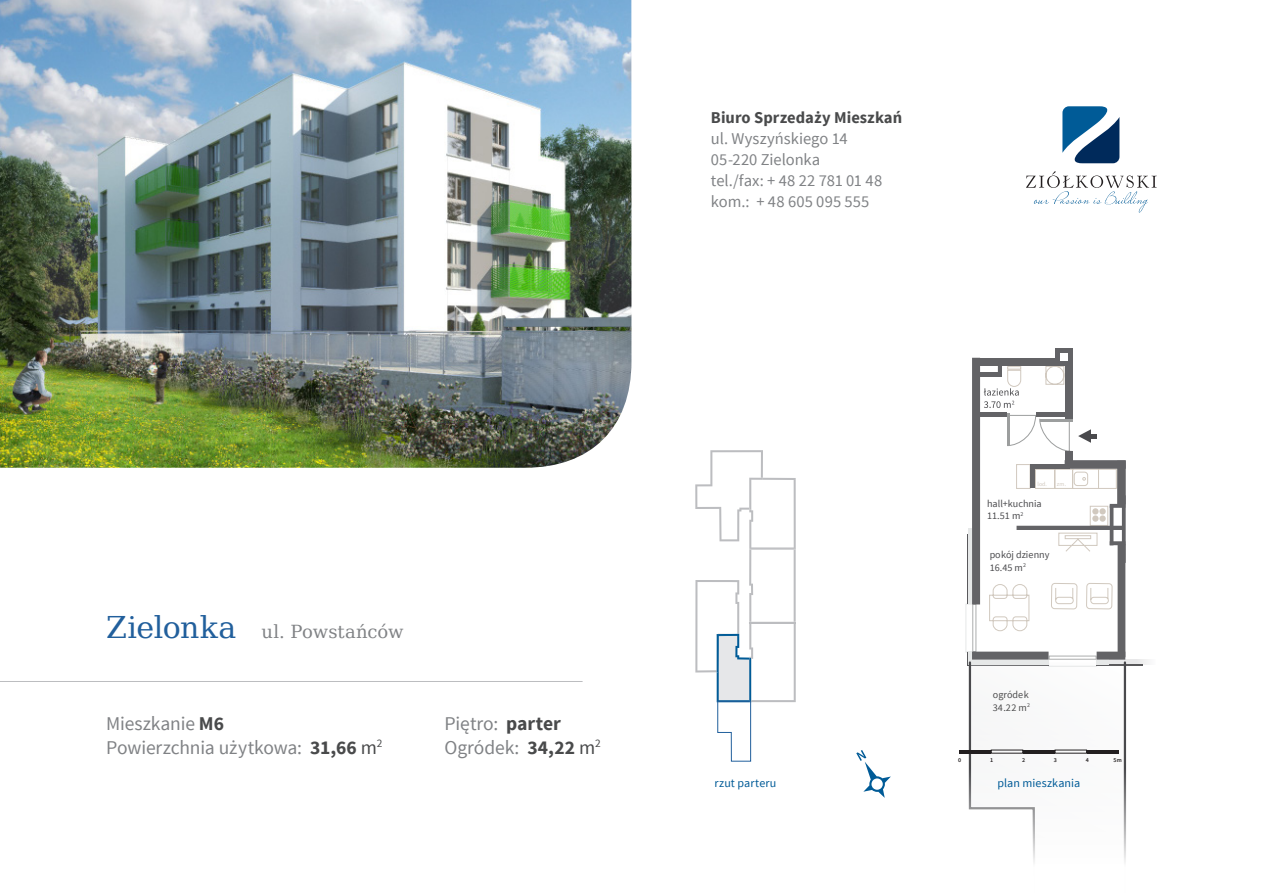
<style>
.page{position:relative;width:1263px;height:893px;background:#fff}
.page>*{position:absolute;margin:0;border:0;box-sizing:border-box;transform-origin:0 0}
.t1{font:30px "DejaVu Serif";letter-spacing:-.015em;color:#215f9c}
.t2{font:19.5px "Source Sans Pro";letter-spacing:-.01em;color:#808285}
.t3{font:18px "DejaVu Serif";letter-spacing:-.005em;color:#808285}
.t4{font:16.5px "Source Sans Pro";color:#808285}
.t5{font:700 16.5px "Source Sans Pro";letter-spacing:.005em;color:#494a4b}
.t6{font:12px "Source Sans Pro";letter-spacing:.01em;color:#005b97}
.t7{font:10.2px/12.3px "Source Sans Pro";color:#4a4a4d}
.t8{font:10.2px/12.3px "Source Sans Pro";color:#4c4c4d}
.t9{font:600 6px "Source Sans Pro";color:#231f20}
.t10{font:5.85px "Source Sans Pro";color:#d1c9bf}
.s1{font-weight:700;color:#494a4b}
.s2{color:#494a4b}
</style>
<div class="page">
<img style="left:0;top:0;width:631px;height:468px">
<svg style="left:1126px;top:660px;width:22px;height:5px"></svg>
<hr style="left:1109px;top:665px;width:33px;height:1px;background:#58585a">
<hr style="left:1055px;top:348px;width:4px;height:18px;background:#636366">
<hr style="left:1068px;top:348px;width:4px;height:18px;background:#636366">
<hr style="left:1036px;top:362px;width:36px;height:4px;background:#636366">
<hr style="left:1055px;top:348px;width:17px;height:4px;background:#636366">
<div style="left:975px;top:358px;width:84px;height:8px;background:#636366"></div>
<div style="left:972px;top:358px;width:8px;height:246px;background:#636366"></div>
<svg style="left:695px;top:450px;width:101px;height:312px"></svg>
<svg style="left:965px;top:365px;width:161px;height:498px"></svg>
<hr style="left:1124px;top:662px;width:2px;height:231px;background:#4a4a4d">
<svg style="left:1026px;top:171px;width:131px;height:42px"></svg>
<svg style="left:1062px;top:106px;width:57px;height:57px"></svg>
<hr style="left:0;top:681px;width:583px;height:1px;background:#bcbdc0">
<hr style="left:959px;top:750px;width:32px;height:3px;background:#231f20">
<hr style="left:1023px;top:750px;width:32px;height:3px;background:#231f20">
<hr style="left:1087px;top:750px;width:31px;height:3px;background:#231f20">
<svg style="left:856px;top:750px;width:35px;height:48px"></svg>
<p class="t1" style="left:106px;top:605px;width:132px">Zielonka</p>
<p class="t3" style="left:261px;top:618px;width:144px">ul. Powstańców</p>
<p class="t2" style="left:106px;top:711px;width:119px">Mieszkanie <span class="s1">M6</span></p>
<p class="t2" style="left:106px;top:735px;width:278px">Powierzchnia użytkowa: <span class="s1">31,66</span> <span class="s2">m</span><sup>2</sup></p>
<p class="t2" style="left:445px;top:711px;width:118px">Piętro: <span class="s1">parter</span></p>
<p class="t2" style="left:445px;top:735px;width:158px">Ogródek: <span class="s1">34,22</span> <span class="s2">m</span><sup>2</sup></p>
<p class="t5" style="left:711px;top:107px;width:193px">Biuro Sprzedaży Mieszkań</p>
<p class="t4" style="left:711px;top:128px;width:138px">ul. Wyszyńskiego 14</p>
<p class="t4" style="left:711px;top:149px;width:111px">05-220 Zielonka</p>
<p class="t4" style="left:711px;top:170px;width:173px">tel./fax: + 48 22 781 01 48</p>
<p class="t4" style="left:711px;top:191px;width:160px">kom.: + 48 605 095 555</p>
<p class="t6" style="left:714px;top:775px;width:63px">rzut parteru</p>
<p class="t10" style="left:1037px;top:480px;width:11px">lod.</p>
<p class="t10" style="left:1057px;top:480px;width:11px">zm.</p>
<p class="t7" style="left:987px;top:498px;width:56px">hall+kuchnia<br>11.51 m<sup>2</sup></p>
<p class="t7" style="left:990px;top:549px;width:61px">pokój dzienny<br>16.45 m<sup>2</sup></p>
<p class="t8" style="left:993px;top:689px;width:39px">ogródek<br>34.22 m<sup>2</sup></p>
<p class="t9" style="left:958px;top:756px;width:5px">0</p>
<p class="t9" style="left:990px;top:756px;width:5px">1</p>
<p class="t9" style="left:1022px;top:756px;width:5px">2</p>
<p class="t9" style="left:1054px;top:756px;width:5px">3</p>
<p class="t9" style="left:1086px;top:756px;width:5px">4</p>
<p class="t9" style="left:1113px;top:756px;width:10px">5m</p>
<p class="t6" style="left:997px;top:775px;width:85px">plan mieszkania</p>
</div>
